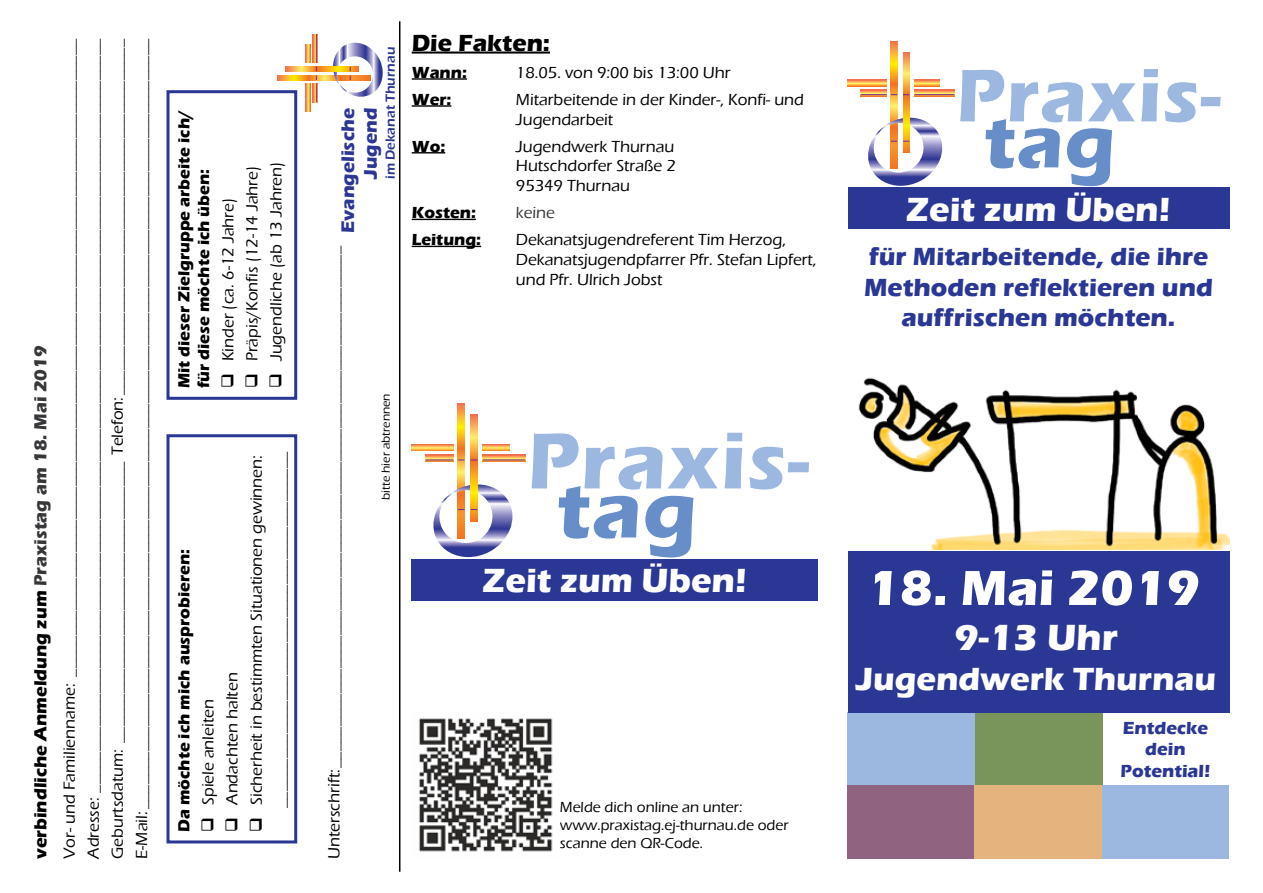
<style>
.page{position:relative;width:1263px;height:893px;background:#fff}
.page>*{position:absolute;margin:0;border:0;box-sizing:border-box;transform-origin:0 0}
.t1{font:700 84px "Eras ITC";color:#9db8e0}
.t2{font:700 84px "Eras ITC";color:#678ec9}
.t3{font:700 78.75px "Eras ITC";color:#9db8e0}
.t4{font:700 78.75px "Eras ITC";color:#678ec9}
.t5{font:700 51px "Eras ITC";color:#fff}
.t6{font:700 37.5px "Eras ITC";color:#fff}
.t7{font:700 34.5px "Eras ITC";color:#fff}
.t8{font:700 33px "Eras ITC";color:#fff}
.t9{font:700 25.5px/30.6px "Eras ITC";color:#2a3795;text-align:center}
.t10{font:700 24px "Eras ITC";color:#000}
.t11{font:700 18.75px/22.5px "Eras ITC";color:#2c3695;text-align:right}
.t12{font:700 18px "Eras ITC";color:#000}
.t13{font:700 18px/21.6px "Eras ITC";color:#2a3795;text-align:center}
.t14{font:500 16.5px/24px "Eras ITC";color:#000}
.t15{font:700 16.5px/19.8px "Eras ITC";color:#000}
.t16{font:500 16.5px "Eras ITC";color:#373639}
.t17{font:500 15px/18px "Eras ITC";color:#000}
.t18{font:600 13.5px "Eras ITC";color:#2c3695}
.t19{font:500 12px "Eras ITC";color:#000}
.s1{color:#373639}
</style>
<div class="page">
<hr style="left:399px;top:21px;width:1px;height:851px;background:#000101">
<svg style="left:278px;top:75px;width:55px;height:5px"></svg>
<svg style="left:286px;top:67px;width:47px;height:4px"></svg>
<svg style="left:305px;top:83px;width:5px;height:29px"></svg>
<svg style="left:313px;top:83px;width:3px;height:19px"></svg>
<svg style="left:305px;top:45px;width:5px;height:18px"></svg>
<svg style="left:313px;top:34px;width:3px;height:29px"></svg>
<svg style="left:316px;top:34px;width:1px;height:68px"></svg>
<svg style="left:333px;top:43px;width:50px;height:54px"></svg>
<div style="left:166px;top:90px;width:131px;height:310px;border:3px solid #2a3795"></div>
<div style="left:166px;top:434px;width:131px;height:409px;border:3px solid #2a3795"></div>
<img style="left:858px;top:377px;width:371px;height:173px">
<hr style="left:412px;top:52px;width:138px;height:2px;background:#000">
<hr style="left:412px;top:78px;width:55px;height:2px;background:#000">
<hr style="left:412px;top:105px;width:39px;height:2px;background:#000">
<hr style="left:412px;top:152px;width:33px;height:1px;background:#000">
<hr style="left:412px;top:219px;width:64px;height:1px;background:#000">
<hr style="left:412px;top:246px;width:69px;height:1px;background:#000">
<div style="left:848px;top:712px;width:127px;height:74px;background:#9db8e0"></div>
<div style="left:848px;top:786px;width:127px;height:73px;background:#906380"></div>
<div style="left:975px;top:712px;width:127px;height:74px;background:#79955b"></div>
<div style="left:1102px;top:786px;width:127px;height:73px;background:#9db8e0"></div>
<div style="left:975px;top:786px;width:127px;height:73px;background:#e4b37e"></div>
<svg style="left:891px;top:41px;width:6px;height:77px"></svg>
<svg style="left:903px;top:52px;width:6px;height:66px"></svg>
<svg style="left:848px;top:80px;width:39px;height:6px"></svg>
<svg style="left:861px;top:90px;width:26px;height:6px"></svg>
<svg style="left:914px;top:80px;width:25px;height:6px"></svg>
<svg style="left:914px;top:90px;width:40px;height:6px"></svg>
<hr style="left:914px;top:94px;width:40px;height:1px;background:#6f2c91">
<svg style="left:861px;top:94px;width:36px;height:1px"></svg>
<svg style="left:868px;top:118px;width:75px;height:68px"></svg>
<svg style="left:958px;top:187px;width:264px;height:1px"></svg>
<div style="left:848px;top:188px;width:381px;height:41px;background:#2a3795"></div>
<div style="left:848px;top:551px;width:381px;height:161px;background:#2a3795"></div>
<svg style="left:458px;top:403px;width:6px;height:81px"></svg>
<svg style="left:471px;top:415px;width:6px;height:69px"></svg>
<svg style="left:412px;top:444px;width:41px;height:7px"></svg>
<svg style="left:426px;top:455px;width:27px;height:7px"></svg>
<svg style="left:483px;top:444px;width:26px;height:7px"></svg>
<svg style="left:483px;top:455px;width:42px;height:7px"></svg>
<hr style="left:483px;top:459px;width:42px;height:1px;background:#6f2c91">
<svg style="left:426px;top:459px;width:38px;height:1px"></svg>
<svg style="left:433px;top:484px;width:80px;height:73px"></svg>
<svg style="left:530px;top:559px;width:281px;height:1px"></svg>
<div style="left:412px;top:560px;width:406px;height:41px;background:#2a3795"></div>
<img style="left:419px;top:718px;width:134px;height:134px">
<p class="t12" style="left:30px;top:859px;width:515px;rotate:-90deg">verbindliche Anmeldung zum <span class="s1">Praxistag am 18. Mai 2019</span></p>
<p class="t14" style="left:58px;top:859px;width:822px;text-align:justify;rotate:-90deg">Vor- und Familienname: _____________________________________________________________________________ Adresse: ___________________________________________________________________________________________ Geburtsdatum: __________________________________ Telefon:___________________________________________ E-Mail:_____________________________________________________________________________________________</p>
<p class="t15" style="left:174px;top:388px;width:281px;rotate:-90deg">Mit dieser Zielgruppe arbeite ich/ für diese möchte ich üben:</p>
<p class="t14" style="left:216px;top:361px;width:201px;rotate:-90deg">Kinder (ca. 6-12 Jahre)<br>Präpis/Konfis (12-14 Jahre)<br>Jugendliche (ab 13 Jahren)</p>
<p class="t15" style="left:174px;top:832px;width:284px;rotate:-90deg">Da möchte ich mich ausprobieren:</p>
<p class="t14" style="left:196px;top:808px;width:358px;rotate:-90deg">Spiele anleiten<br>Andachten halten<br>Sicherheit in bestimmten Situationen gewinnen: ___________________________________________</p>
<p class="t18" style="left:383px;top:179px;width:134px;rotate:-90deg">im Dekanat Thurnau</p>
<p class="t11" style="left:337px;top:233px;width:127px;rotate:-90deg">Evangelische<br>Jugend</p>
<p class="t14" style="left:322px;top:859px;width:614px;rotate:-90deg">Unterschrift:_______________________________________________________________</p>
<p class="t19" style="left:379px;top:500px;width:108px;rotate:-90deg">bitte hier abtrennen</p>
<h3 class="t10" style="left:412px;top:29px;width:140px">Die Fakten:</h3>
<p class="t15" style="left:412px;top:62px;width:57px">Wann:</p>
<p class="t14" style="left:516px;top:60px;width:216px">18.05. von 9:00 bis 13:00 Uhr</p>
<p class="t15" style="left:412px;top:89px;width:41px">Wer:</p>
<p class="t14" style="left:516px;top:90px;width:290px;line-height:19.8px">Mitarbeitende in der Kinder-, Konfi- und<br>Jugendarbeit</p>
<p class="t15" style="left:412px;top:136px;width:35px">Wo:</p>
<p class="t14" style="left:516px;top:136px;width:161px;line-height:19.8px;text-align:justify">Jugendwerk Thurnau Hutschdorfer Straße 2<br>95349 Thurnau</p>
<p class="t15" style="left:412px;top:203px;width:66px">Kosten:</p>
<p class="t16" style="left:516px;top:203px;width:41px">keine</p>
<p class="t15" style="left:412px;top:230px;width:71px">Leitung:</p>
<p class="t14" style="left:516px;top:230px;width:302px;line-height:19.8px">Dekanatsjugendreferent Tim Herzog,<br>Dekanatsjugendpfarrer Pfr. Stefan Lipfert, und Pfr. Ulrich Jobst</p>
<h1 class="t1" style="left:527px;top:413px;width:284px">Praxis-</h1>
<h1 class="t2" style="left:556px;top:462px;width:143px">tag</h1>
<h3 class="t7" style="left:483px;top:561px;width:266px">Zeit zum Üben!</h3>
<p class="t17" style="left:560px;top:798px;width:230px">Melde dich online an unter: www.praxistag.ej-thurnau.de oder scanne den QR-Code.</p>
<h2 class="t3" style="left:955px;top:50px;width:267px">Praxis-</h2>
<h2 class="t4" style="left:983px;top:96px;width:135px">tag</h2>
<h3 class="t7" style="left:906px;top:189px;width:266px">Zeit zum Üben!</h3>
<h3 class="t9" style="left:864px;top:241px;width:350px">für Mitarbeitende, die ihre<br>Methoden reflektieren und auffrischen möchten.</h3>
<h3 class="t5" style="left:866px;top:559px;width:335px">18. Mai 2019</h3>
<h3 class="t6" style="left:954px;top:616px;width:165px">9-13 Uhr</h3>
<h3 class="t8" style="left:856px;top:660px;width:362px">Jugendwerk Thurnau</h3>
<p class="t13" style="left:1120px;top:717px;width:91px">Entdecke dein<br>Potential!</p>
</div>
